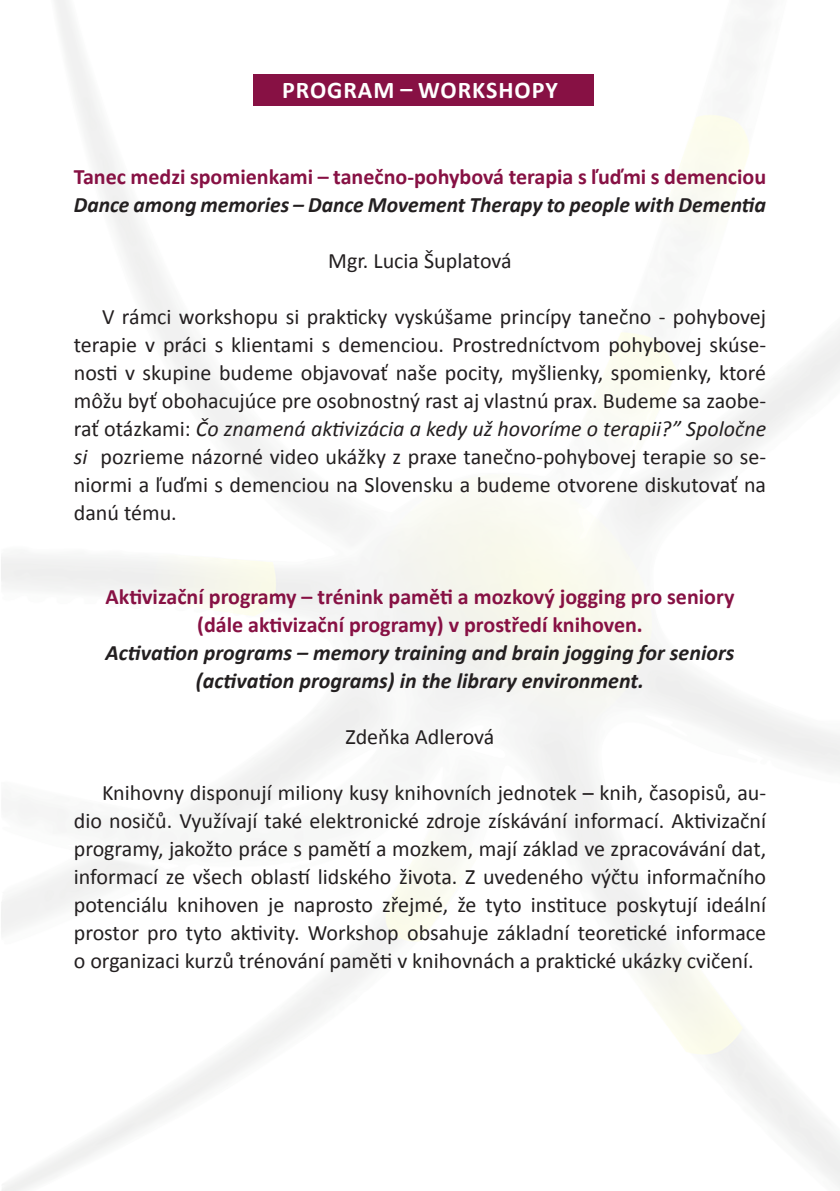
<style>
.page{position:relative;width:840px;height:1191px;background:#fff}
.page>*{position:absolute;margin:0;border:0;box-sizing:border-box;transform-origin:0 0}
.t1{font:700 24px "Calibri";letter-spacing:.04em;color:#fff}
.t2{font:22px/28px "Calibri";color:#231f20;text-align:justify}
.t3{font:700 22px/28px "Calibri";color:#871144;text-align:center}
.HTML_Preformatted{font:italic 700 22px/28px "Calibri";color:#231f20;text-align:center}
.s1{font-style:italic}
</style>
<div class="page">
<img style="left:1px;top:0;width:838px;height:1191px">
<div style="left:253px;top:74px;width:340px;height:31px;background:#871144"></div>
<p class="t1" style="left:282px;top:75px;width:277px">PROGRAM – WORKSHOPY</p>
<p class="t3" style="left:74px;top:161px;width:693px">Tanec medzi spomienkami – tanečno-pohybová terapia s ľuďmi s demenciou</p>
<p class="HTML_Preformatted" style="left:74px;top:189px;width:693px">Dance among memories – Dance Movement Therapy to people with Dementia</p>
<p class="t2" style="left:328px;top:245px;width:185px">Mgr. Lucia Šuplatová</p>
<p class="t2" style="left:74px;top:301px;width:693px;text-indent:28px">V rámci workshopu si prakticky vyskúšame princípy tanečno - pohybovej terapie v práci s klientami s demenciou. Prostredníctvom pohybovej skúse&shy;nosti v skupine budeme objavovať naše pocity, myšlienky, spomienky, ktoré môžu byť obohacujúce pre osobnostný rast aj vlastnú prax. Budeme sa zaobe&shy;rať otázkami: <span class="s1">Čo znamená aktivizácia a kedy už hovoríme o terapii?” Spoločne si</span> pozrieme názorné video ukážky z praxe tanečno-pohybovej terapie so se&shy;niormi a ľuďmi s demenciou na Slovensku a budeme otvorene diskutovať na danú tému.</p>
<p class="t3" style="left:105px;top:581px;width:630px">Aktivizační programy – trénink paměti a mozkový jogging pro seniory (dále aktivizační programy) v prostředí knihoven.</p>
<p class="HTML_Preformatted" style="left:105px;top:637px;width:630px">Activation programs – memory training and brain jogging for seniors (activation programs) in the library environment.</p>
<p class="t2" style="left:345px;top:721px;width:150px">Zdeňka Adlerová</p>
<p class="t2" style="left:74px;top:777px;width:693px;text-indent:28px">Knihovny disponují miliony kusy knihovních jednotek – knih, časopisů, au&shy;dio nosičů. Využívají také elektronické zdroje získávání informací. Aktivizační programy, jakožto práce s pamětí a mozkem, mají základ ve zpracovávání dat, informací ze všech oblastí lidského života. Z uvedeného výčtu informačního potenciálu knihoven je naprosto zřejmé, že tyto instituce poskytují ideální prostor pro tyto aktivity. Workshop obsahuje základní teoretické informace o organizaci kurzů trénování paměti v knihovnách a praktické ukázky cvičení.</p>
</div>
